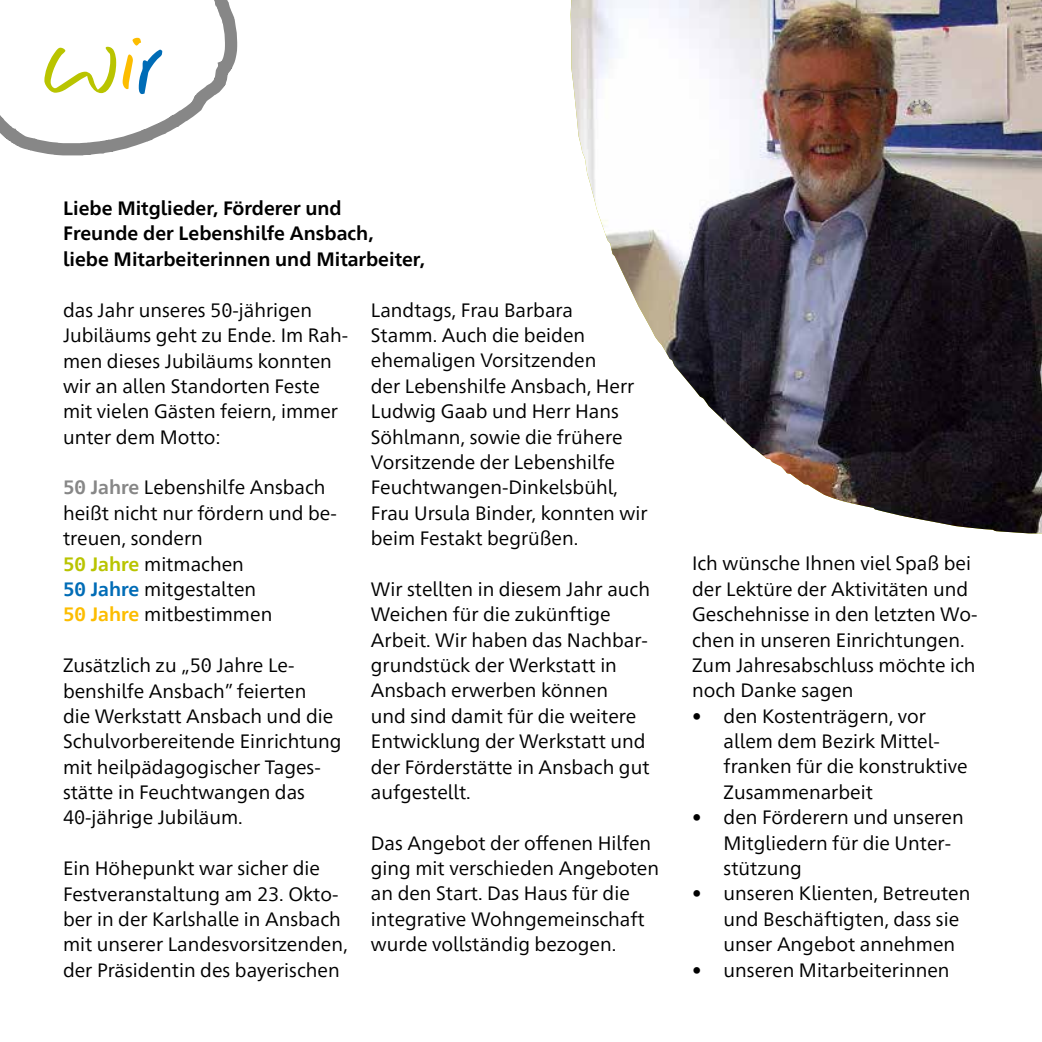
<style>
.page{position:relative;width:1042px;height:1042px;background:#fff}
.page>*{position:absolute;margin:0;border:0;box-sizing:border-box;transform-origin:0 0}
.t1{font:118.48px "Nifty Script";color:#b9c400}
.t2{font:19.25px/25.4px "Frutiger Neue 1450 Pro";color:#000}
.t3{font:700 19.25px/25.4px "Frutiger Neue 1450 Pro";color:#000}
.s1{color:#fcbd00}
.s2{color:#006cb6}
.s3{font-weight:700;color:#878787}
.s4{font-weight:700;color:#b9c400}
.s5{font-weight:700;color:#006cb6}
.s6{font-weight:700;color:#fcbd00}
</style>
<div class="page">
<svg style="left:0;top:0;width:238px;height:156px"></svg>
<img style="left:570px;top:0;width:472px;height:533px">
<h1 class="t1" style="left:42px;top:-34px;width:117px">w<span class="s1">i</span><span class="s2">r</span></h1>
<p class="t3" style="left:63px;top:194px;width:363px">Liebe Mitglieder, Förderer und<br>Freunde der Lebenshilfe Ansbach,<br>liebe Mitarbeiterinnen und Mitarbeiter,</p>
<p class="t2" style="left:63px;top:296px;width:287px">das Jahr unseres 50-jährigen<br>Jubiläums geht zu Ende. Im Rah&shy;men dieses Jubiläums konnten wir an allen Standorten Feste mit vielen Gästen feiern, immer unter dem Motto:</p>
<p class="t2" style="left:63px;top:473px;width:275px"><span class="s3">50 Jahre</span> Lebenshilfe Ansbach heißt nicht nur fördern und be&shy;treuen, sondern<br><span class="s4">50 Jahre</span> mitmachen<br><span class="s5">50 Jahre</span> mitgestalten<br><span class="s6">50 Jahre</span> mitbestimmen</p>
<p class="t2" style="left:63px;top:651px;width:280px">Zusätzlich zu „50 Jahre Le&shy;benshilfe Ansbach” feierten<br>die Werkstatt Ansbach und die<br>Schulvorbereitende Einrichtung mit heilpädagogischer Tages&shy;stätte in Feuchtwangen das<br>40-jährige Jubiläum.</p>
<p class="t2" style="left:63px;top:854px;width:286px">Ein Höhepunkt war sicher die<br>Festveranstaltung am 23. Okto&shy;ber in der Karlshalle in Ansbach mit unserer Landesvorsitzenden, der Präsidentin des bayerischen</p>
<p class="t2" style="left:371px;top:296px;width:278px">Landtags, Frau Barbara<br>Stamm. Auch die beiden ehemaligen Vorsitzenden<br>der Lebenshilfe Ansbach, Herr<br>Ludwig Gaab und Herr Hans<br>Söhlmann, sowie die frühere<br>Vorsitzende der Lebenshilfe<br>Feuchtwangen-Dinkelsbühl,<br>Frau Ursula Binder, konnten wir beim Festakt begrüßen.</p>
<p class="t2" style="left:371px;top:575px;width:281px">Wir stellten in diesem Jahr auch<br>Weichen für die zukünftige<br>Arbeit. Wir haben das Nachbar&shy;grundstück der Werkstatt in<br>Ansbach erwerben können<br>und sind damit für die weitere<br>Entwicklung der Werkstatt und der Förderstätte in Ansbach gut aufgestellt.</p>
<p class="t2" style="left:371px;top:829px;width:290px">Das Angebot der offenen Hilfen ging mit verschieden Angeboten an den Start. Das Haus für die integrative Wohngemeinschaft wurde vollständig bezogen.</p>
<p class="t2" style="left:692px;top:549px;width:287px">Ich wünsche Ihnen viel Spaß bei der Lektüre der Aktivitäten und<br>Geschehnisse in den letzten Wo&shy;chen in unseren Einrichtungen.<br>Zum Jahresabschluss möchte ich noch Danke sagen</p>
<p class="t2" style="left:723px;top:702px;width:245px;text-indent:-31px">• den Kostenträgern, vor allem dem Bezirk Mittel&shy;franken für die konstruktive<br>Zusammenarbeit</p>
<p class="t2" style="left:723px;top:803px;width:242px;text-indent:-31px">• den Förderern und unseren<br>Mitgliedern für die Unter&shy;stützung</p>
<p class="t2" style="left:723px;top:879px;width:248px;text-indent:-31px">• unseren Klienten, Betreuten und Beschäftigten, dass sie unser Angebot annehmen</p>
<p class="t2" style="left:692px;top:955px;width:259px">• unseren Mitarbeiterinnen</p>
</div>
